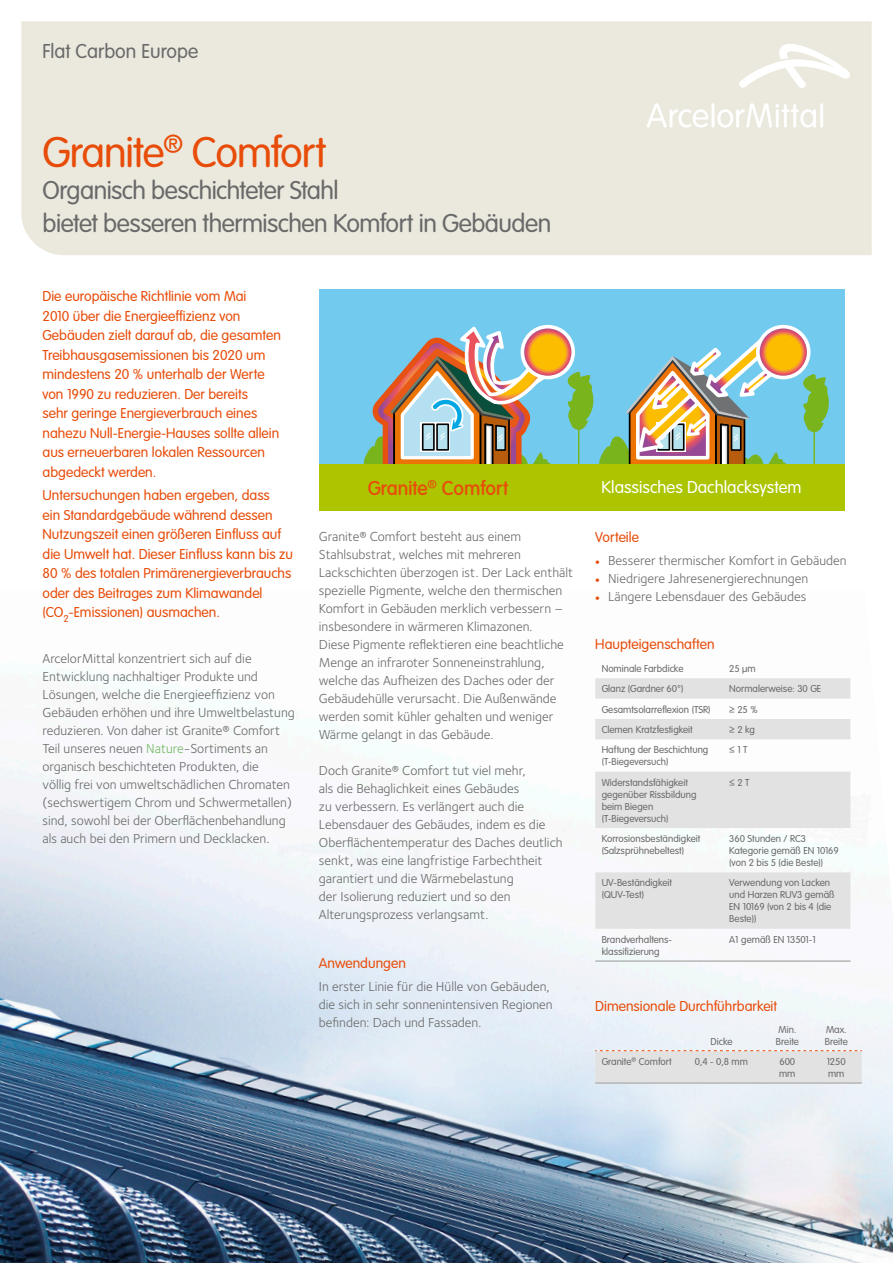
<style>
.page{position:relative;width:893px;height:1263px;background:#fff}
.page>*{position:absolute;margin:0;border:0;box-sizing:border-box;transform-origin:0 0}
.t1{font:300 45px "VAG2";letter-spacing:-.025em;color:#e84c09}
.t2{font:300 27px/32.4px "VAG2";letter-spacing:-.02em;color:#696969}
.t3{font:300 21px "VAG2";color:#696969}
.t4{font:500 21px "VAG2";color:#e84c09}
.t5{font:300 condensed 18px "VAG2";color:#fff}
.t6{font:300 15px/19.5px "VAG2";color:#e84c09}
.t7{font:13.5px/18px "Foundry Sterling Book CE";color:#696969}
.t8{font:300 10.5px/12px "VAG2";color:#696969}
.s1{color:#72b960}
.s2{font-family:"VAG2";font-weight:300;font-size:10.2px;color:#e84c09}
</style>
<div class="page">
<div style="left:319px;top:289px;width:526px;height:177px;background:#72caee"></div>
<svg style="left:363px;top:324px;width:466px;height:140px"></svg>
<div style="left:319px;top:464px;width:526px;height:46px;background:#acc500"></div>
<svg style="left:758px;top:327px;width:51px;height:51px;background:#f3a232"></svg>
<div style="left:756px;top:325px;width:54px;height:54px;border:4px solid #fff;border-radius:50%"></div>
<svg style="left:522px;top:327px;width:51px;height:51px;background:#f3a232"></svg>
<div style="left:521px;top:325px;width:54px;height:54px;border:4px solid #fff;border-radius:50%"></div>
<img style="left:0;top:678px;width:893px;height:585px">
<div style="left:21px;top:21px;width:851px;height:234px;background:#ebe9de"></div>
<svg style="left:595px;top:678px;width:255px;height:251px;fill:#e2e2e2"></svg>
<hr style="left:595px;top:960px;width:128px;height:2px;background:#b5b5b5">
<hr style="left:723px;top:960px;width:127px;height:2px;background:#b5b5b5">
<div style="left:595px;top:1050px;width:267px;height:32px;background:#e2e2e2"></div>
<hr style="left:595px;top:1082px;width:84px;height:2px;background:#b5b5b5">
<hr style="left:679px;top:1082px;width:85px;height:2px;background:#b5b5b5">
<hr style="left:764px;top:1082px;width:47px;height:2px;background:#b5b5b5">
<hr style="left:811px;top:1082px;width:51px;height:2px;background:#b5b5b5">
<svg style="left:739px;top:44px;width:111px;height:44px"></svg>
<hr style="left:711px;top:103px;width:3px;height:25px;background:#fff;border-radius:2px">
<svg style="left:647px;top:103px;width:61px;height:25px"></svg>
<hr style="left:820px;top:103px;width:3px;height:25px;background:#fff;border-radius:2px">
<svg style="left:717px;top:103px;width:99px;height:25px"></svg>
<h3 class="t3" style="left:43px;top:39px;width:157px">Flat Carbon Europe</h3>
<h1 class="t1" style="left:43px;top:128px;width:285px">Granite® Comfort</h1>
<h2 class="t2" style="left:43px;top:175px;width:510px">Organisch beschichteter Stahl<br>bietet besseren thermischen Komfort in Gebäuden</h2>
<p class="t6" style="left:43px;top:287px;width:240px">Die europäische Richtlinie vom Mai<br>2010 über die Energieeffizienz von Gebäuden zielt darauf ab, die gesamten Treibhausgasemissionen bis 2020 um mindestens 20 % unterhalb der Werte von 1990 zu reduzieren. Der bereits<br>sehr geringe Energieverbrauch eines nahezu Null-Energie-Hauses sollte allein aus erneuerbaren lokalen Ressourcen abgedeckt werden.</p>
<p class="t6" style="left:43px;top:486px;width:252px">Untersuchungen haben ergeben, dass<br>ein Standardgebäude während dessen Nutzungszeit einen größeren Einfluss auf die Umwelt hat. Dieser Einfluss kann bis zu 80 % des totalen Primärenergieverbrauchs oder des Beitrages zum Klimawandel (CO<sub>2</sub>-Emissionen) ausmachen.</p>
<p class="t7" style="left:43px;top:650px;width:254px">ArcelorMittal konzentriert sich auf die Entwicklung nachhaltiger Produkte und Lösungen, welche die Energieeffizienz von Gebäuden erhöhen und ihre Umweltbelastung reduzieren. Von daher ist Granite® Comfort Teil unseres neuen <span class="s1">Nature</span>-Sortiments an organisch beschichteten Produkten, die<br>völlig frei von umweltschädlichen Chromaten (sechswertigem Chrom und Schwermetallen) sind, sowohl bei der Oberflächenbehandlung als auch bei den Primern und Decklacken.</p>
<h3 class="t4" style="left:368px;top:477px;width:142px">Granite® Comfort</h3>
<h3 class="t5" style="left:602px;top:477px;width:202px">Klassisches Dachlacksystem</h3>
<p class="t7" style="left:319px;top:528px;width:256px">Granite® Comfort besteht aus einem Stahlsubstrat, welches mit mehreren Lackschichten überzogen ist. Der Lack enthält spezielle Pigmente, welche den thermischen Komfort in Gebäuden merklich verbessern – insbesondere in wärmeren Klimazonen.<br>Diese Pigmente reflektieren eine beachtliche Menge an infraroter Sonneneinstrahlung, welche das Aufheizen des Daches oder der Gebäudehülle verursacht. Die Außenwände werden somit kühler gehalten und weniger Wärme gelangt in das Gebäude.</p>
<p class="t7" style="left:319px;top:762px;width:245px">Doch Granite® Comfort tut viel mehr,<br>als die Behaglichkeit eines Gebäudes<br>zu verbessern. Es verlängert auch die Lebensdauer des Gebäudes, indem es die Oberflächentemperatur des Daches deutlich senkt, was eine langfristige Farbechtheit garantiert und die Wärmebelastung<br>der Isolierung reduziert und so den Alterungsprozess verlangsamt.</p>
<p class="t6" style="left:319px;top:954px;width:89px">Anwendungen</p>
<p class="t7" style="left:319px;top:977px;width:235px">In erster Linie für die Hülle von Gebäuden, die sich in sehr sonnenintensiven Regionen befinden: Dach und Fassaden.</p>
<p class="t6" style="left:595px;top:528px;width:45px">Vorteile</p>
<p class="t7" style="left:595px;top:551px;width:253px"><span class="s2">•</span> Besserer thermischer Komfort in Gebäuden</p>
<p class="t7" style="left:595px;top:569px;width:214px"><span class="s2">•</span> Niedrigere Jahresenergierechnungen</p>
<p class="t7" style="left:595px;top:587px;width:213px"><span class="s2">•</span> Längere Lebensdauer des Gebäudes</p>
<p class="t6" style="left:595px;top:635px;width:121px">Haupteigenschaften</p>
<p class="t8" style="left:602px;top:663px;width:83px">Nominale Farbdicke</p>
<p class="t8" style="left:729px;top:663px;width:28px">25 μm</p>
<p class="t8" style="left:602px;top:683px;width:83px">Glanz (Gardner 60°)</p>
<p class="t8" style="left:729px;top:683px;width:94px">Normalerweise: 30 GE</p>
<p class="t8" style="left:602px;top:703px;width:110px">Gesamtsolarreflexion (TSR)</p>
<p class="t8" style="left:729px;top:703px;width:30px">≥ 25 %</p>
<p class="t8" style="left:602px;top:724px;width:93px">Clemen Kratzfestigkeit</p>
<p class="t8" style="left:729px;top:724px;width:27px">≥ 2 kg</p>
<p class="t8" style="left:602px;top:744px;width:108px">Haftung der Beschichtung (T-Biegeversuch)</p>
<p class="t8" style="left:729px;top:744px;width:20px">≤ 1 T</p>
<p class="t8" style="left:602px;top:776px;width:96px">Widerstandsfähigkeit gegenüber Rissbildung beim Biegen (T-Biegeversuch)</p>
<p class="t8" style="left:729px;top:776px;width:22px">≤ 2 T</p>
<p class="t8" style="left:602px;top:833px;width:100px">Korrosionsbeständigkeit (Salzsprühnebeltest)</p>
<p class="t8" style="left:729px;top:833px;width:111px">360 Stunden / RC3<br>Kategorie gemäß EN 10169 (von 2 bis 5 (die Beste))</p>
<p class="t8" style="left:602px;top:877px;width:72px">UV-Beständigkeit (QUV-Test)</p>
<p class="t8" style="left:729px;top:877px;width:107px">Verwendung von Lacken und Harzen RUV3 gemäß<br>EN 10169 (von 2 bis 4 (die<br>Beste))</p>
<p class="t8" style="left:602px;top:933px;width:72px">Brandverhaltens&shy;klassifizierung</p>
<p class="t8" style="left:729px;top:933px;width:88px">A1 gemäß EN 13501-1</p>
<p class="t6" style="left:595px;top:996px;width:183px">Dimensionale Durchführbarkeit</p>
<p class="t8" style="left:711px;top:1035px;width:24px">Dicke</p>
<p class="t8" style="left:776px;top:1023px;width:25px">Min.<br>Breite</p>
<p class="t8" style="left:825px;top:1023px;width:25px">Max.<br>Breite</p>
<p class="t8" style="left:602px;top:1055px;width:72px">Granite® Comfort</p>
<p class="t8" style="left:695px;top:1055px;width:55px">0,4 - 0,8 mm</p>
<p class="t8" style="left:779px;top:1055px;width:18px">600 mm</p>
<p class="t8" style="left:827px;top:1055px;width:20px">1250 mm</p>
</div>
